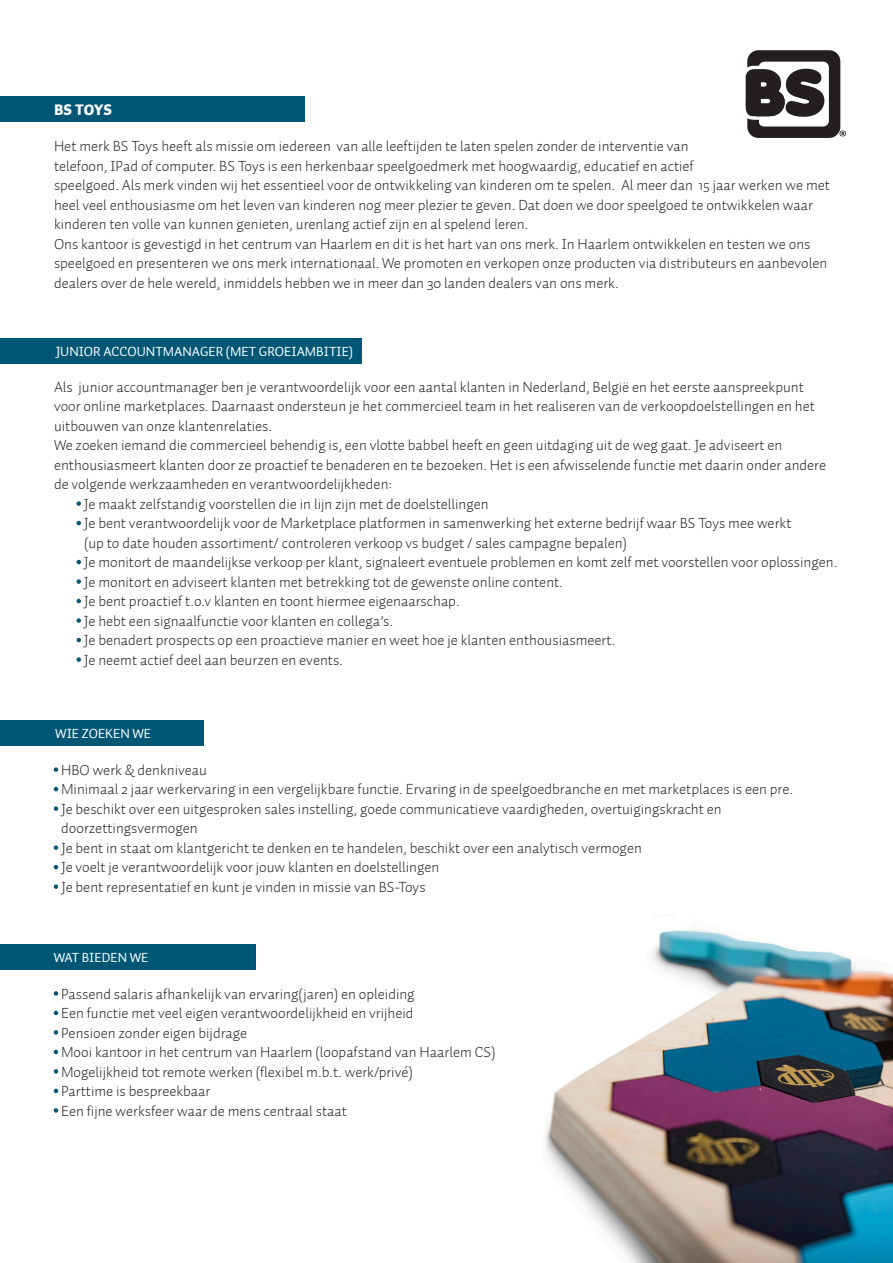
<style>
.page{position:relative;width:893px;height:1263px;background:#fff}
.page>*{position:absolute;margin:0;border:0;box-sizing:border-box;transform-origin:0 0}
.Alineastijl_1{font:300 15px/19.5px "Auto 2";color:#231f20}
.t1{font:15px "Auto 2 Black LF";color:#fff}
.t2{font:13.5px "Auto 2 Regular LF";color:#fff}
</style>
<div class="page">
<img style="left:545px;top:929px;width:348px;height:334px">
<div style="left:0;top:97px;width:305px;height:25px;background:#005775"></div>
<div style="left:0;top:338px;width:361px;height:25px;background:#005775"></div>
<div style="left:0;top:720px;width:203px;height:26px;background:#005775"></div>
<div style="left:0;top:944px;width:255px;height:26px;background:#005775"></div>
<svg style="left:746px;top:50px;width:100px;height:88px"></svg>
<svg style="left:76px;top:501px;width:5px;height:5px"></svg>
<svg style="left:76px;top:521px;width:5px;height:4px"></svg>
<svg style="left:76px;top:560px;width:5px;height:4px"></svg>
<svg style="left:76px;top:579px;width:5px;height:5px"></svg>
<svg style="left:76px;top:599px;width:5px;height:4px"></svg>
<svg style="left:76px;top:618px;width:5px;height:5px"></svg>
<svg style="left:76px;top:638px;width:5px;height:4px"></svg>
<svg style="left:76px;top:657px;width:5px;height:5px"></svg>
<svg style="left:54px;top:767px;width:4px;height:5px"></svg>
<svg style="left:54px;top:787px;width:4px;height:4px"></svg>
<svg style="left:54px;top:806px;width:4px;height:5px"></svg>
<svg style="left:54px;top:845px;width:4px;height:5px"></svg>
<svg style="left:54px;top:865px;width:4px;height:4px"></svg>
<svg style="left:54px;top:884px;width:4px;height:5px"></svg>
<svg style="left:54px;top:991px;width:4px;height:5px"></svg>
<svg style="left:54px;top:1011px;width:4px;height:4px"></svg>
<svg style="left:54px;top:1030px;width:4px;height:5px"></svg>
<svg style="left:54px;top:1050px;width:4px;height:4px"></svg>
<svg style="left:54px;top:1069px;width:4px;height:5px"></svg>
<svg style="left:54px;top:1089px;width:4px;height:4px"></svg>
<svg style="left:54px;top:1108px;width:4px;height:5px"></svg>
<p class="t1" style="left:55px;top:100px;width:59px">BS TOYS</p>
<p class="Alineastijl_1" style="left:54px;top:136px;width:777px">Het merk BS Toys heeft als missie om iedereen van alle leeftijden te laten spelen zonder de interventie van<br>telefoon, IPad of computer. BS Toys is een herkenbaar speelgoedmerk met hoogwaardig, educatief en actief<br>speelgoed. Als merk vinden wij het essentieel voor de ontwikkeling van kinderen om te spelen. Al meer dan 15 jaar werken we met heel veel enthousiasme om het leven van kinderen nog meer plezier te geven. Dat doen we door speelgoed te ontwikkelen waar kinderen ten volle van kunnen genieten, urenlang actief zijn en al spelend leren.</p>
<p class="Alineastijl_1" style="left:54px;top:234px;width:775px">Ons kantoor is gevestigd in het centrum van Haarlem en dit is het hart van ons merk. In Haarlem ontwikkelen en testen we ons speelgoed en presenteren we ons merk internationaal. We promoten en verkopen onze producten via distributeurs en aanbevolen dealers over de hele wereld, inmiddels hebben we in meer dan 30 landen dealers van ons merk.</p>
<p class="t2" style="left:56px;top:343px;width:299px">JUNIOR ACCOUNTMANAGER (MET GROEIAMBITIE)</p>
<p class="Alineastijl_1" style="left:54px;top:377px;width:762px">Als junior accountmanager ben je verantwoordelijk voor een aantal klanten in Nederland, België en het eerste aanspreekpunt voor online marketplaces. Daarnaast ondersteun je het commercieel team in het realiseren van de verkoopdoelstellingen en het uitbouwen van onze klantenrelaties.</p>
<p class="Alineastijl_1" style="left:54px;top:435px;width:774px">We zoeken iemand die commercieel behendig is, een vlotte babbel heeft en geen uitdaging uit de weg gaat. Je adviseert en enthousiasmeert klanten door ze proactief te benaderen en te bezoeken. Het is een afwisselende functie met daarin onder andere de volgende werkzaamheden en verantwoordelijkheden:</p>
<p class="Alineastijl_1" style="left:84px;top:494px;width:406px">Je maakt zelfstandig voorstellen die in lijn zijn met de doelstellingen</p>
<p class="Alineastijl_1" style="left:84px;top:513px;width:709px">Je bent verantwoordelijk voor de Marketplace platformen in samenwerking het externe bedrijf waar BS Toys mee werkt</p>
<p class="Alineastijl_1" style="left:84px;top:533px;width:545px">(up to date houden assortiment/ controleren verkoop vs budget / sales campagne bepalen)</p>
<p class="Alineastijl_1" style="left:84px;top:552px;width:755px">Je monitort de maandelijkse verkoop per klant, signaleert eventuele problemen en komt zelf met voorstellen voor oplossingen.</p>
<p class="Alineastijl_1" style="left:84px;top:572px;width:481px">Je monitort en adviseert klanten met betrekking tot de gewenste online content.</p>
<p class="Alineastijl_1" style="left:84px;top:591px;width:377px">Je bent proactief t.o.v klanten en toont hiermee eigenaarschap.</p>
<p class="Alineastijl_1" style="left:84px;top:611px;width:311px">Je hebt een signaalfunctie voor klanten en collega’s.</p>
<p class="Alineastijl_1" style="left:84px;top:630px;width:533px">Je benadert prospects op een proactieve manier en weet hoe je klanten enthousiasmeert.</p>
<p class="Alineastijl_1" style="left:84px;top:650px;width:261px">Je neemt actief deel aan beurzen en events.</p>
<p class="t2" style="left:55px;top:725px;width:97px">WIE ZOEKEN WE</p>
<p class="Alineastijl_1" style="left:61px;top:760px;width:147px">HBO werk &amp; denkniveau</p>
<p class="Alineastijl_1" style="left:61px;top:779px;width:734px">Minimaal 2 jaar werkervaring in een vergelijkbare functie. Ervaring in de speelgoedbranche en met marketplaces is een pre.</p>
<p class="Alineastijl_1" style="left:61px;top:799px;width:662px">Je beschikt over een uitgesproken sales instelling, goede communicatieve vaardigheden, overtuigingskracht en doorzettingsvermogen</p>
<p class="Alineastijl_1" style="left:61px;top:838px;width:582px">Je bent in staat om klantgericht te denken en te handelen, beschikt over een analytisch vermogen</p>
<p class="Alineastijl_1" style="left:61px;top:857px;width:380px">Je voelt je verantwoordelijk voor jouw klanten en doelstellingen</p>
<p class="Alineastijl_1" style="left:61px;top:877px;width:366px">Je bent representatief en kunt je vinden in missie van BS-Toys</p>
<p class="t2" style="left:54px;top:949px;width:96px">WAT BIEDEN WE</p>
<p class="Alineastijl_1" style="left:61px;top:984px;width:355px">Passend salaris afhankelijk van ervaring(jaren) en opleiding</p>
<p class="Alineastijl_1" style="left:61px;top:1003px;width:354px">Een functie met veel eigen verantwoordelijkheid en vrijheid</p>
<p class="Alineastijl_1" style="left:61px;top:1023px;width:188px">Pensioen zonder eigen bijdrage</p>
<p class="Alineastijl_1" style="left:61px;top:1042px;width:436px">Mooi kantoor in het centrum van Haarlem (loopafstand van Haarlem CS)</p>
<p class="Alineastijl_1" style="left:61px;top:1062px;width:353px">Mogelijkheid tot remote werken (flexibel m.b.t. werk/privé)</p>
<p class="Alineastijl_1" style="left:61px;top:1081px;width:151px">Parttime is bespreekbaar</p>
<p class="Alineastijl_1" style="left:61px;top:1101px;width:287px">Een fijne werksfeer waar de mens centraal staat</p>
</div>
